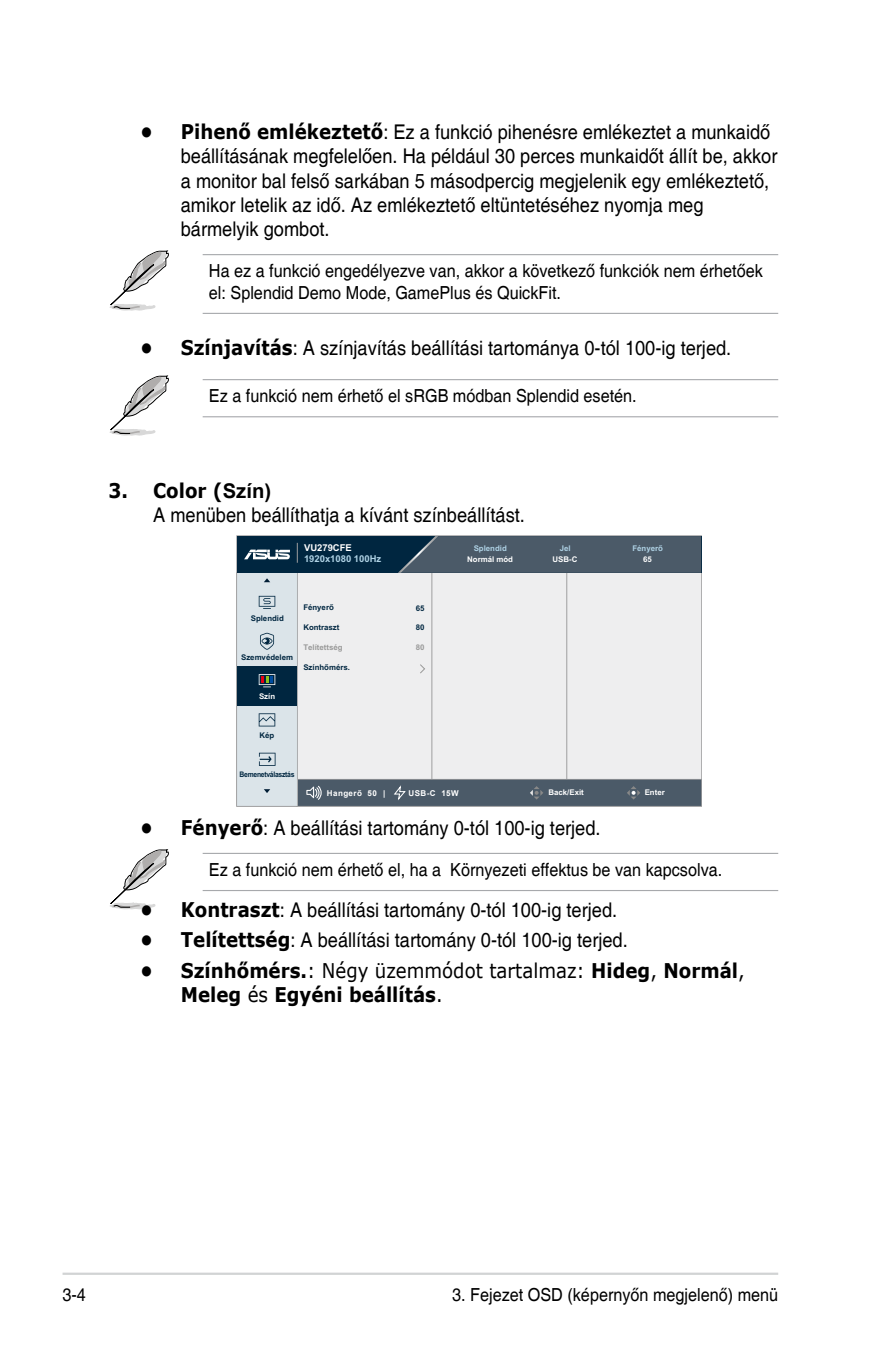
<style>
.page{position:relative;width:893px;height:1346px;background:#fff}
.page>*{position:absolute;margin:0;border:0;box-sizing:border-box;transform-origin:0 0}
.List{font:20.25px/24.3px "Helvetica";color:#000;scale:.9 1}
.t1{font:700 20.25px/24.3px "Verdana";color:#000;scale:.9 1}
.MB_Messages{font:18px/21.6px "Helvetica";color:#000;scale:.9 1}
.t2{font:700 9.45px "Arial";color:#afd2e5}
.t3{font:700 9.45px "Arial";color:#fff}
.t4{font:700 8.1px "Arial";letter-spacing:.05em;color:#fff}
.t5{font:700 7.88px "Arial";color:#002640}
.t6{font:700 7.88px/10.3px "Arial";color:#fff;text-align:center}
.t7{font:700 7.88px "Arial";color:#999}
.t8{font:700 7.88px/10.3px "Arial";color:#afd2e5;text-align:center}
.t9{font:700 7.65px "Arial";letter-spacing:-.04em;color:#002640;scale:.89 1}
.s1{font-family:"Verdana";font-weight:700}
.s2{font-family:"Arial"}
.s3{color:#afd2e5}
.s4{color:#fff}
.s5{font-weight:400}
</style>
<div class="page">
<hr style="left:63px;top:1272px;width:715px;height:3px;background:#d1d3d4">
<hr style="left:203px;top:254px;width:575px;height:1px;background:#a7a9ac">
<hr style="left:203px;top:313px;width:575px;height:1px;background:#a7a9ac">
<svg style="left:109px;top:250px;width:60px;height:61px"></svg>
<hr style="left:203px;top:379px;width:575px;height:1px;background:#a7a9ac">
<hr style="left:203px;top:416px;width:575px;height:1px;background:#a7a9ac">
<svg style="left:109px;top:375px;width:60px;height:61px"></svg>
<svg style="left:236px;top:536px;width:466px;height:271px;background:#bfc5ca"></svg>
<hr style="left:203px;top:853px;width:575px;height:1px;background:#a7a9ac">
<hr style="left:203px;top:890px;width:575px;height:1px;background:#a7a9ac">
<svg style="left:110px;top:849px;width:59px;height:61px"></svg>
<p class="List" style="left:181px;top:121px;width:664px;text-indent:-40px"><span class="s1">• Pihenő emlékeztető</span>: Ez a funkció pihenésre emlékeztet a munkaidő beállításának megfelelően. Ha például 30 perces munkaidőt állít be, akkor a monitor bal felső sarkában 5 másodpercig megjelenik egy emlékeztető, amikor letelik az idő. Az emlékeztető eltüntetéséhez nyomja meg bármelyik gombot.</p>
<p class="MB_Messages" style="left:209px;top:261px;width:617px">Ha ez a funkció engedélyezve van, akkor a következő funkciók nem érhetőek el: Splendid Demo Mode, GamePlus és QuickFit.</p>
<p class="List" style="left:140px;top:336px;width:658px"><span class="s1">• Színjavítás</span>: A színjavítás beállítási tartománya 0-tól 100-ig terjed.</p>
<p class="MB_Messages" style="left:209px;top:386px;width:477px">Ez a funkció nem érhető el sRGB módban Splendid esetén.</p>
<p class="t1" style="left:108px;top:478px;width:182px">3. Color (<span class="s2">Szín)</span></p>
<p class="List" style="left:153px;top:503px;width:415px">A menüben beállíthatja a kívánt színbeállítást.</p>
<p class="t3" style="left:304px;top:542px;width:49px">VU279CFE</p>
<p class="t6" style="left:467px;top:543px;width:47px"><span class="s3">Splendid<br></span>Normál mód</p>
<p class="t8" style="left:632px;top:543px;width:32px">Fényerő<br><span class="s4">65</span></p>
<p class="t6" style="left:552px;top:543px;width:26px"><span class="s3">Jel<br></span>USB-C</p>
<p class="t2" style="left:304px;top:553px;width:79px">1920x1080 100Hz</p>
<p class="t5" style="left:251px;top:614px;width:35px">Splendid</p>
<p class="t5" style="left:241px;top:653px;width:53px">Szemvédelem</p>
<p class="t6" style="left:259px;top:691px;width:18px">Szín</p>
<p class="t5" style="left:303px;top:603px;width:32px">Fényerő</p>
<p class="t5" style="left:303px;top:623px;width:38px">Kontraszt</p>
<p class="t7" style="left:303px;top:643px;width:41px">Telítettség</p>
<p class="t5" style="left:303px;top:663px;width:48px">Színhőmérs.</p>
<p class="t5" style="left:416px;top:603px;width:10px">65</p>
<p class="t5" style="left:416px;top:623px;width:10px">80</p>
<p class="t7" style="left:416px;top:643px;width:10px">80</p>
<p class="t5" style="left:259px;top:731px;width:16px">Kép</p>
<p class="t9" style="left:240px;top:770px;width:63px">Bemenetválasztás</p>
<p class="t4" style="left:327px;top:787px;width:60px">Hangerő 50 |</p>
<p class="t4" style="left:409px;top:787px;width:52px">USB-C 15W</p>
<p class="t6" style="left:549px;top:787px;width:37px">Back/Exit</p>
<p class="t6" style="left:645px;top:787px;width:22px">Enter</p>
<p class="List" style="left:140px;top:816px;width:513px"><span class="s1">• Fényerő</span>: A beállítási tartomány 0-tól 100-ig terjed.</p>
<p class="MB_Messages" style="left:209px;top:859px;width:572px">Ez a funkció nem érhető el, ha a Környezeti effektus be van kapcsolva.</p>
<p class="List" style="left:140px;top:898px;width:531px"><span class="s1">• Kontraszt</span>: A beállítási tartomány 0-tól 100-ig terjed.</p>
<p class="List" style="left:140px;top:929px;width:543px"><span class="s1">• Telítettség</span>: A beállítási tartomány 0-tól 100-ig terjed.</p>
<p class="t1" style="left:181px;top:958px;width:628px;text-indent:-40px">• Színhőmérs.<span class="s5">: Négy üzemmódot tartalmaz:</span> Hideg<span class="s5">,</span> Normál<span class="s5">,<br></span>Meleg <span class="s5">és</span> Egyéni beállítás<span class="s5">.</span></p>
<p class="MB_Messages" style="left:63px;top:1284px;width:28px">3-4</p>
<p class="MB_Messages" style="left:452px;top:1284px;width:364px">3. Fejezet OSD (képernyőn megjelenő) menü</p>
</div>
